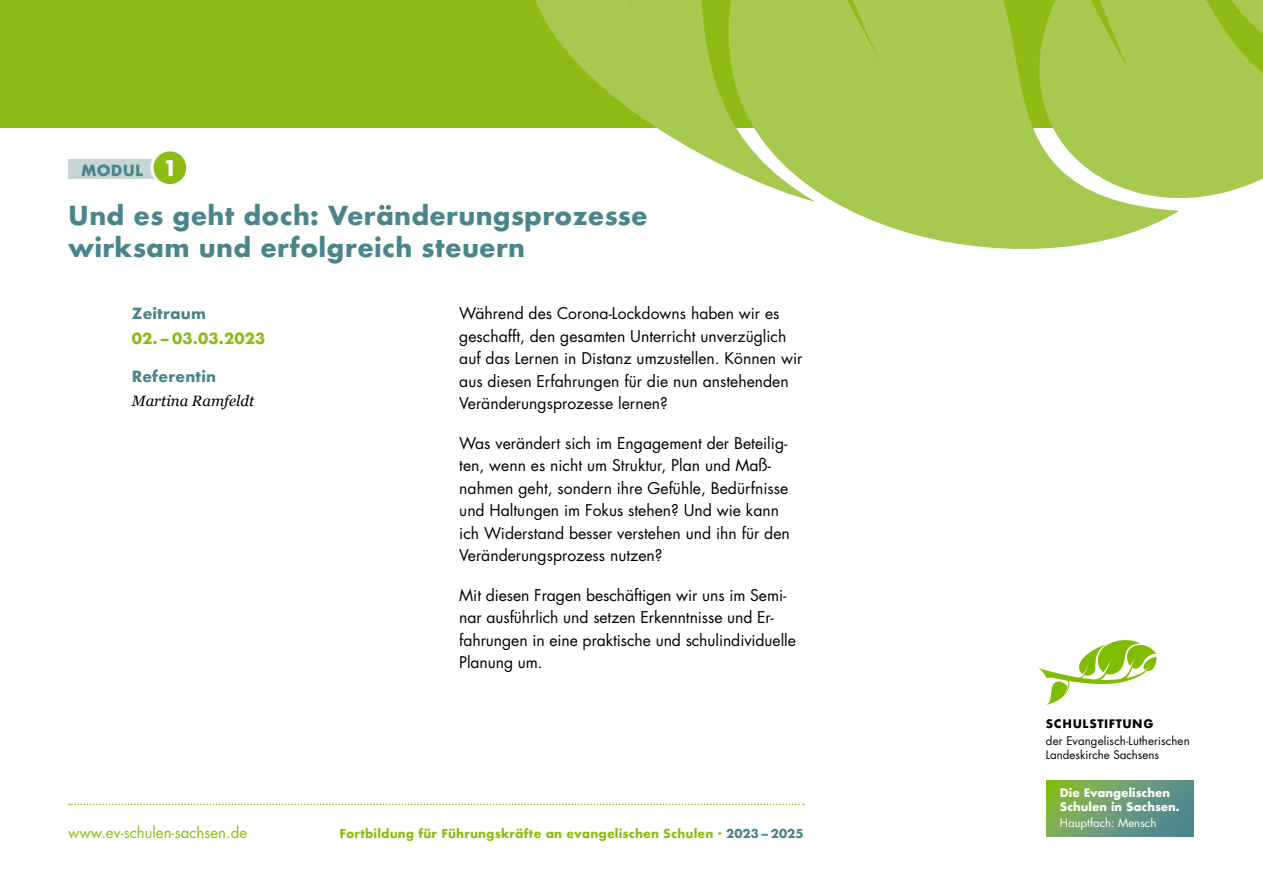
<style>
.page{position:relative;width:1263px;height:893px;background:#fff}
.page>*{position:absolute;margin:0;border:0;box-sizing:border-box;transform-origin:0 0}
.t1{font:700 25.5px/31.5px "Futura";letter-spacing:.01em;color:#4a858b}
.t2{font:15.75px/22.5px "Futura Std";color:#000}
.t3{font:15px "Futura Std";color:#8ebc14}
.t4{font:700 15px "Futura";letter-spacing:.01em;color:#4a858b}
.t5{font:italic 15px "Georgia";color:#000}
.t6{font:700 15px "Futura";letter-spacing:.01em;color:#8ebc14}
.t7{font:700 12px "Futura";letter-spacing:.01em;color:#8ebc14}
.t8{font:11.55px/13.8px "Futura Std";letter-spacing:.01em;color:#000}
.t9{font:700 11.55px/13.8px "Futura";color:#fff}
.t10{font:11.55px "Futura Std";color:#fff}
.t11{font:700 11.55px "Futura";letter-spacing:.05em;color:#000}
.s1{font-size:21px;color:#fff}
.s2{color:#4a858b}
</style>
<div class="page">
<svg style="left:1046px;top:780px;width:147px;height:57px;background:#6c9d70"></svg>
<svg style="left:1038px;top:640px;width:118px;height:65px"></svg>
<svg style="left:69px;top:804px;width:735px;height:1px"></svg>
<div style="left:0;top:0;width:1263px;height:128px;background:#8ebc14"></div>
<svg style="left:535px;top:0;width:728px;height:249px;fill:#a6c94f"></svg>
<div style="left:69px;top:159px;width:87px;height:20px;background:#c7d5d7"></div>
<div style="left:152px;top:150px;width:36px;height:36px;background:#8ebc14;border-radius:50%"></div>
<div style="left:151px;top:148px;width:38px;height:39px;border:3px solid #fff;border-radius:50%"></div>
<p class="t4" style="left:81px;top:159px;width:98px">MODUL <span class="s1">1</span></p>
<h1 class="t1" style="left:68px;top:200px;width:581px">Und es geht doch: Veränderungsprozesse wirksam und erfolgreich steuern</h1>
<p class="t4" style="left:132px;top:302px;width:76px">Zeitraum</p>
<p class="t6" style="left:132px;top:327px;width:135px">02.–03.03.2023</p>
<p class="t4" style="left:132px;top:365px;width:86px">Referentin</p>
<p class="t5" style="left:132px;top:389px;width:124px">Martina Ramfeldt</p>
<p class="t2" style="left:459px;top:302px;width:345px">Während des Corona-Lockdowns haben wir es geschafft, den gesamten Unterricht unverzüglich auf das Lernen in Distanz umzustellen. Können wir aus diesen Erfahrungen für die nun anstehenden Veränderungsprozesse lernen?</p>
<p class="t2" style="left:459px;top:432px;width:332px">Was verändert sich im Engagement der Beteilig&shy;ten, wenn es nicht um Struktur, Plan und Maß&shy;nahmen geht, sondern ihre Gefühle, Bedürfnisse und Haltungen im Fokus stehen? Und wie kann ich Widerstand besser verstehen und ihn für den Veränderungsprozess nutzen?</p>
<p class="t2" style="left:459px;top:584px;width:338px">Mit diesen Fragen beschäftigen wir uns im Semi&shy;nar ausführlich und setzen Erkenntnisse und Er&shy;fahrungen in eine praktische und schulindividuelle Planung um.</p>
<p class="t3" style="left:68px;top:823px;width:181px">www.ev-schulen-sachsen.de</p>
<p class="t7" style="left:339px;top:824px;width:466px">Fortbildung für Führungskräfte an evangelischen Schulen · <span class="s2">2023–2025</span></p>
<p class="t11" style="left:1046px;top:716px;width:109px">SCHULSTIFTUNG</p>
<p class="t8" style="left:1046px;top:734px;width:145px">der Evangelisch-Lutherischen<br>Landeskirche Sachsens</p>
<p class="t9" style="left:1060px;top:786px;width:121px">Die Evangelischen<br>Schulen in Sachsen.</p>
<p class="t10" style="left:1060px;top:816px;width:98px">Hauptfach: Mensch</p>
</div>
